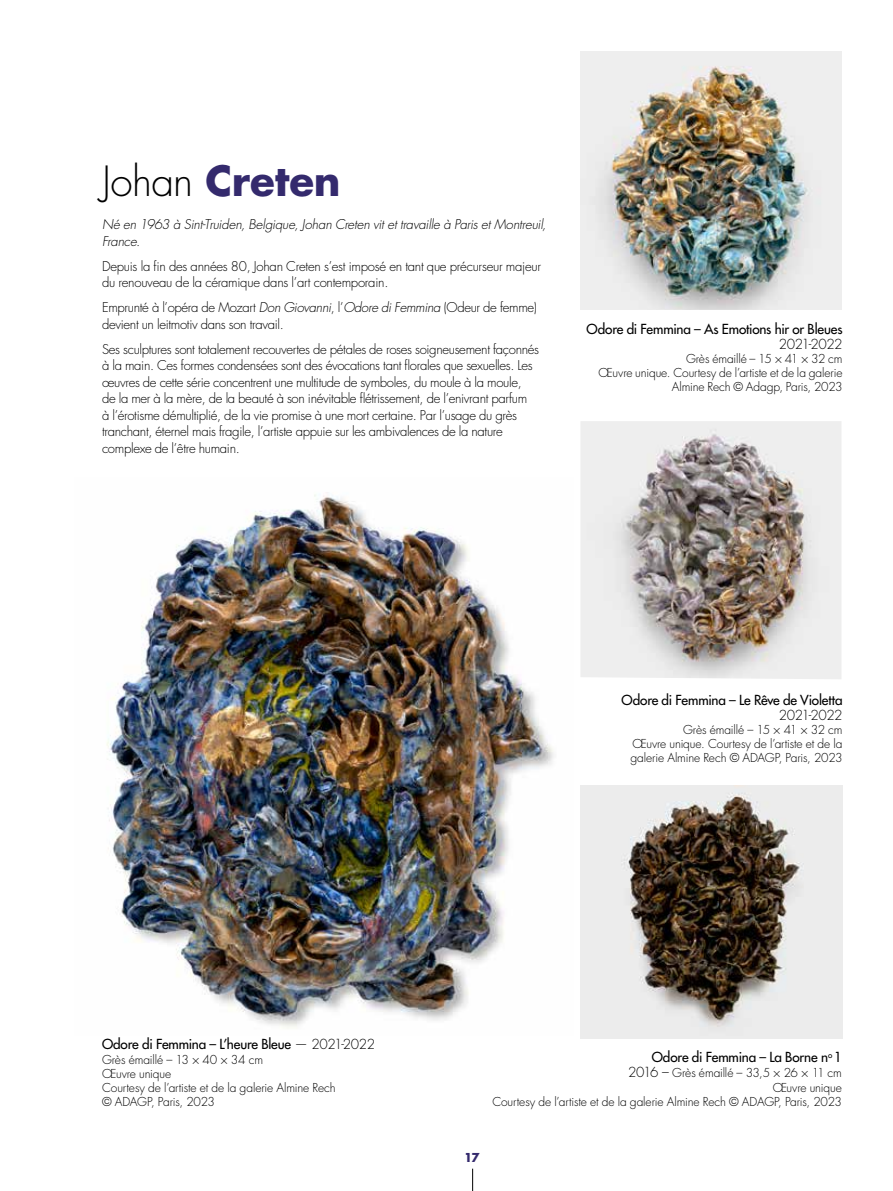
<style>
.page{position:relative;width:893px;height:1191px;background:#fff}
.page>*{position:absolute;margin:0;border:0;box-sizing:border-box;transform-origin:0 0}
.t1{font:700 40.5px "Futura Std";letter-spacing:-.005em;color:#342a6d}
.t2{font:500 13.5px "Futura Std";letter-spacing:-.01em;color:#000}
.t3{font:300 13.5px "Futura Std";letter-spacing:-.03em;color:#000}
.t4{font:300 13.2px/16.5px "Futura Std";letter-spacing:-.025em;color:#000}
.t5{font:italic 300 13.2px/16.5px "Futura Std";letter-spacing:-.015em;color:#000}
.t6{font:300 12px/14.2px "Futura Std";letter-spacing:-.01em;color:#000;text-align:right}
.t7{font:700 12px "Futura Std";color:#342a6d}
.s1{font-weight:300;color:#000}
.s2{font-style:italic}
.s3{font-weight:300}
.s4{font-size:13.5px}
</style>
<div class="page">
<svg style="left:472px;top:1168px;width:1px;height:23px"></svg>
<img style="left:580px;top:51px;width:262px;height:258px">
<img style="left:581px;top:421px;width:260px;height:258px">
<img style="left:580px;top:785px;width:262px;height:253px">
<img style="left:106px;top:495px;width:448px;height:533px">
<h1 class="t1" style="left:102px;top:154px;width:240px"><span class="s1">Johan</span> Creten</h1>
<p class="t5" style="left:102px;top:217px;width:446px">Né en 1963 à Sint-Truiden, Belgique, Johan Creten vit et travaille à Paris et Montreuil,<br>France.</p>
<p class="t4" style="left:102px;top:258px;width:440px">Depuis la fin des années 80, Johan Creten s’est imposé en tant que précurseur majeur du renouveau de la céramique dans l’art contemporain.</p>
<p class="t4" style="left:102px;top:300px;width:436px">Emprunté à l’opéra de Mozart <span class="s2">Don Giovanni</span>, l’<span class="s2">Odore di Femmina</span> (Odeur de femme) devient un leitmotiv dans son travail.</p>
<p class="t4" style="left:102px;top:341px;width:439px">Ses sculptures sont totalement recouvertes de pétales de roses soigneusement façonnés à la main. Ces formes condensées sont des évocations tant florales que sexuelles. Les œuvres de cette série concentrent une multitude de symboles, du moule à la moule,<br>de la mer à la mère, de la beauté à son inévitable flétrissement, de l’enivrant parfum<br>à l’érotisme démultiplié, de la vie promise à une mort certaine. Par l’usage du grès tranchant, éternel mais fragile, l’artiste appuie sur les ambivalences de la nature complexe de l’être humain.</p>
<p class="t2" style="left:587px;top:320px;width:257px">Odore di Femmina – As Emotions hir or Bleues</p>
<p class="t3" style="left:779px;top:335px;width:65px">2021-2022</p>
<p class="t6" style="left:598px;top:352px;width:246px">Grès émaillé – 15 × 41 × 32 cm<br>Œuvre unique. Courtesy de l’artiste et de la galerie<br>Almine Rech © Adagp, Paris, 2023</p>
<p class="t2" style="left:622px;top:691px;width:222px">Odore di Femmina – Le Rêve de Violetta</p>
<p class="t3" style="left:779px;top:706px;width:65px">2021-2022</p>
<p class="t6" style="left:630px;top:723px;width:214px;text-align:justify;text-indent:53px">Grès émaillé – 15 × 41 × 32 cm Œuvre unique. Courtesy de l’artiste et de la galerie Almine Rech © ADAGP, Paris, 2023</p>
<p class="t2" style="left:102px;top:1035px;width:275px">Odore di Femmina – L’heure Bleue <span class="s3">— 2021-2022</span></p>
<p class="t6" style="left:102px;top:1052px;width:235px;text-align:left">Grès émaillé – 13 × 40 × 34 cm<br>Œuvre unique<br>Courtesy de l’artiste et de la galerie Almine Rech © ADAGP, Paris, 2023</p>
<p class="t2" style="left:652px;top:1049px;width:192px">Odore di Femmina – La Borne n<sup>o</sup> 1</p>
<p class="t6" style="left:492px;top:1066px;width:351px"><span class="s4">2016 –</span> Grès émaillé – 33,5 × 26 × 11 cm<br>Œuvre unique<br>Courtesy de l’artiste et de la galerie Almine Rech © ADAGP, Paris, 2023</p>
<p class="t7" style="left:464px;top:1149px;width:17px">17</p>
</div>
